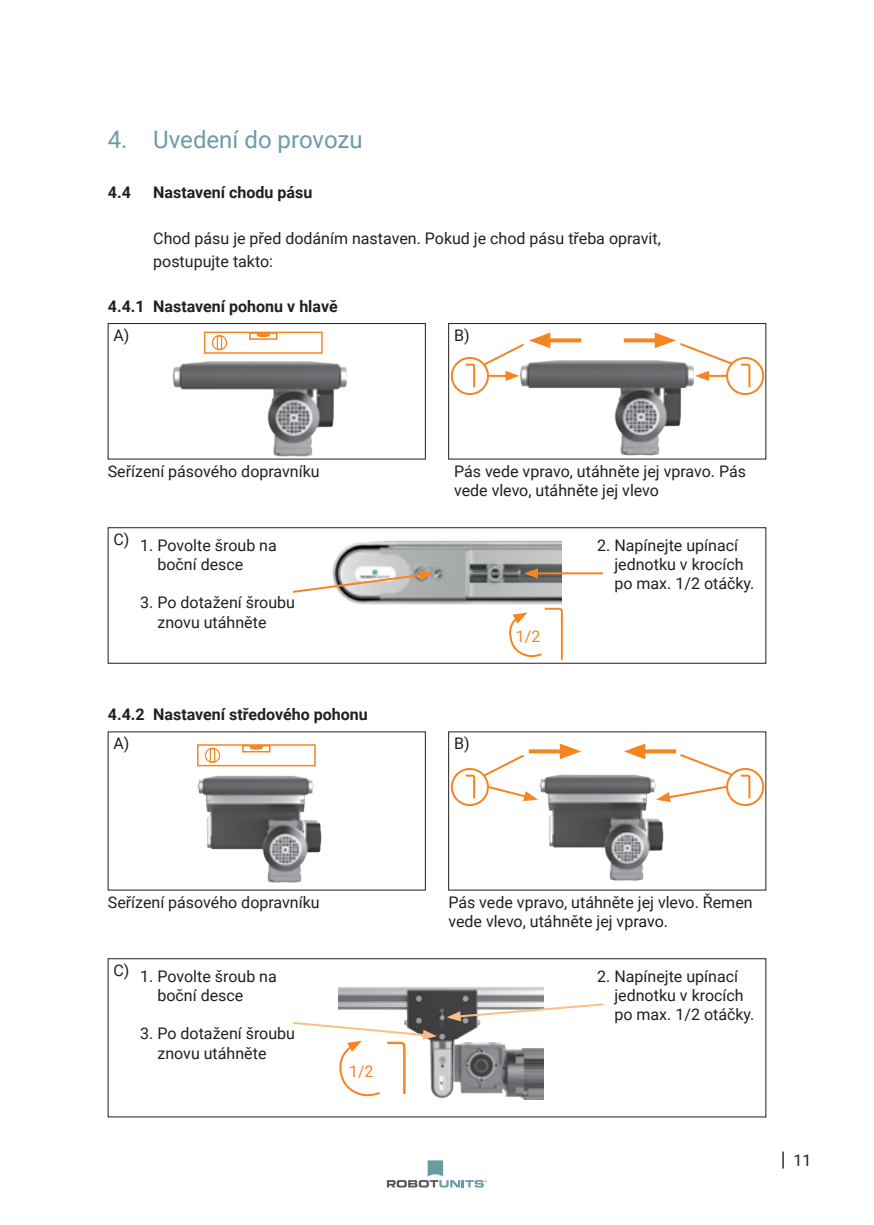
<style>
.page{position:relative;width:874px;height:1225px;background:#fff}
.page>*{position:absolute;margin:0;border:0;box-sizing:border-box;transform-origin:0 0}
.Headline_ohne_Inhaltsverzeichnis{font:24px "Roboto";color:#6b9ca6}
.Fliestext{font:16px/19.2px "Roboto";color:#231f20}
.Subheadline{font:700 16px "Roboto";color:#231f20}
.t1{font:16px "Roboto";color:#f58520}
.s1{font-size:20px}
</style>
<div class="page">
<svg style="left:386px;top:1160px;width:101px;height:27px"></svg>
<div style="left:448px;top:323px;width:317px;height:136px;border:1px solid #231f20"></div>
<div style="left:450px;top:768px;width:38px;height:38px;border:2px solid #f58520;border-radius:50%"></div>
<div style="left:725px;top:768px;width:38px;height:38px;border:2px solid #f58520;border-radius:50%"></div>
<div style="left:725px;top:357px;width:38px;height:38px;border:2px solid #f58520;border-radius:50%"></div>
<div style="left:450px;top:357px;width:38px;height:38px;border:2px solid #f58520;border-radius:50%"></div>
<div style="left:108px;top:323px;width:317px;height:136px;border:1px solid #231f20"></div>
<div style="left:108px;top:958px;width:657px;height:159px;border:1px solid #231f20"></div>
<div style="left:108px;top:527px;width:657px;height:136px;border:1px solid #231f20"></div>
<img style="left:172px;top:353px;width:182px;height:107px">
<img style="left:550px;top:360px;width:131px;height:96px">
<div style="left:204px;top:332px;width:118px;height:22px;border:2px solid #f58520"></div>
<div style="left:212px;top:335px;width:15px;height:15px;border:1px solid #f58520;border-radius:50%"></div>
<div style="left:249px;top:332px;width:28px;height:8px;border:2px solid #f58520"></div>
<div style="left:256px;top:332px;width:14px;height:5px;border:2px solid #f58520;border-radius:50%"></div>
<div style="left:217px;top:336px;width:5px;height:14px;border:1px solid #f58520"></div>
<img style="left:320px;top:527px;width:241px;height:78px">
<img style="left:197px;top:775px;width:125px;height:108px">
<img style="left:537px;top:774px;width:134px;height:107px">
<img style="left:338px;top:987px;width:205px;height:112px">
<svg style="left:292px;top:570px;width:141px;height:24px"></svg>
<svg style="left:509px;top:607px;width:54px;height:53px"></svg>
<svg style="left:293px;top:1020px;width:144px;height:77px"></svg>
<svg style="left:623px;top:338px;width:31px;height:4px"></svg>
<svg style="left:550px;top:338px;width:31px;height:4px"></svg>
<svg style="left:654px;top:332px;width:97px;height:57px"></svg>
<svg style="left:655px;top:752px;width:96px;height:50px"></svg>
<svg style="left:463px;top:332px;width:87px;height:57px"></svg>
<svg style="left:463px;top:753px;width:74px;height:48px"></svg>
<hr style="left:534px;top:572px;width:69px;height:2px;background:#f58520">
<svg style="left:523px;top:568px;width:14px;height:10px"></svg>
<svg style="left:446px;top:1002px;width:158px;height:19px"></svg>
<svg style="left:645px;top:749px;width:30px;height:4px"></svg>
<svg style="left:624px;top:743px;width:21px;height:16px"></svg>
<svg style="left:528px;top:749px;width:31px;height:4px"></svg>
<svg style="left:559px;top:743px;width:22px;height:16px"></svg>
<div style="left:197px;top:744px;width:118px;height:22px;border:2px solid #f58520"></div>
<div style="left:205px;top:747px;width:15px;height:16px;border:1px solid #f58520;border-radius:50%"></div>
<div style="left:242px;top:745px;width:28px;height:7px;border:2px solid #f58520"></div>
<div style="left:250px;top:745px;width:13px;height:5px;border:2px solid #f58520;border-radius:50%"></div>
<div style="left:210px;top:748px;width:5px;height:14px;border:1px solid #f58520"></div>
<p class="Headline_ohne_Inhaltsverzeichnis" style="left:108px;top:123px;width:256px">4. Uvedení do provozu</p>
<p class="Subheadline" style="left:108px;top:182px;width:25px">4.4</p>
<p class="Subheadline" style="left:153px;top:182px;width:160px">Nastavení chodu pásu</p>
<p class="Fliestext" style="left:153px;top:228px;width:509px">Chod pásu je před dodáním nastaven. Pokud je chod pásu třeba opravit,</p>
<p class="Fliestext" style="left:153px;top:251px;width:121px">postupujte takto:</p>
<p class="Subheadline" style="left:108px;top:295px;width:231px">4.4.1 Nastavení pohonu v hlavě</p>
<p class="Fliestext" style="left:113px;top:325px;width:17px">A)</p>
<p class="Fliestext" style="left:108px;top:461px;width:213px">Seřízení pásového dopravníku</p>
<p class="Fliestext" style="left:113px;top:529px;width:17px">C)</p>
<p class="Fliestext" style="left:157px;top:535px;width:121px;text-indent:-17px">1. Povolte šroub na boční desce</p>
<p class="Fliestext" style="left:157px;top:592px;width:139px;text-indent:-17px">3. Po dotažení šroubu znovu utáhněte</p>
<p class="Subheadline" style="left:108px;top:703px;width:261px">4.4.2 Nastavení středového pohonu</p>
<p class="Fliestext" style="left:454px;top:325px;width:17px">B)</p>
<p class="Fliestext" style="left:454px;top:461px;width:293px">Pás vede vpravo, utáhněte jej vpravo. Pás vede vlevo, utáhněte jej vlevo</p>
<p class="t1" style="left:515px;top:625px;width:26px">1/2</p>
<p class="Fliestext" style="left:614px;top:535px;width:141px;text-indent:-17px">2. Napínejte upínací jednotku v krocích po max. 1/2 otáčky.</p>
<p class="Fliestext" style="left:113px;top:733px;width:17px">A)</p>
<p class="Fliestext" style="left:454px;top:733px;width:17px">B)</p>
<p class="Fliestext" style="left:108px;top:892px;width:213px">Seřízení pásového dopravníku</p>
<p class="Fliestext" style="left:448px;top:892px;width:305px">Pás vede vpravo, utáhněte jej vlevo. Řemen vede vlevo, utáhněte jej vpravo.</p>
<p class="Fliestext" style="left:113px;top:960px;width:17px">C)</p>
<p class="Fliestext" style="left:157px;top:966px;width:121px;text-indent:-17px">1. Povolte šroub na boční desce</p>
<p class="Fliestext" style="left:157px;top:1023px;width:139px;text-indent:-17px">3. Po dotažení šroubu znovu utáhněte</p>
<p class="t1" style="left:349px;top:1060px;width:26px">1/2</p>
<p class="Fliestext" style="left:614px;top:966px;width:141px;text-indent:-17px">2. Napínejte upínací jednotku v krocích po max. 1/2 otáčky.</p>
<p class="Fliestext" style="left:780px;top:1150px;width:32px"><span class="s1">|</span> 11</p>
</div>
